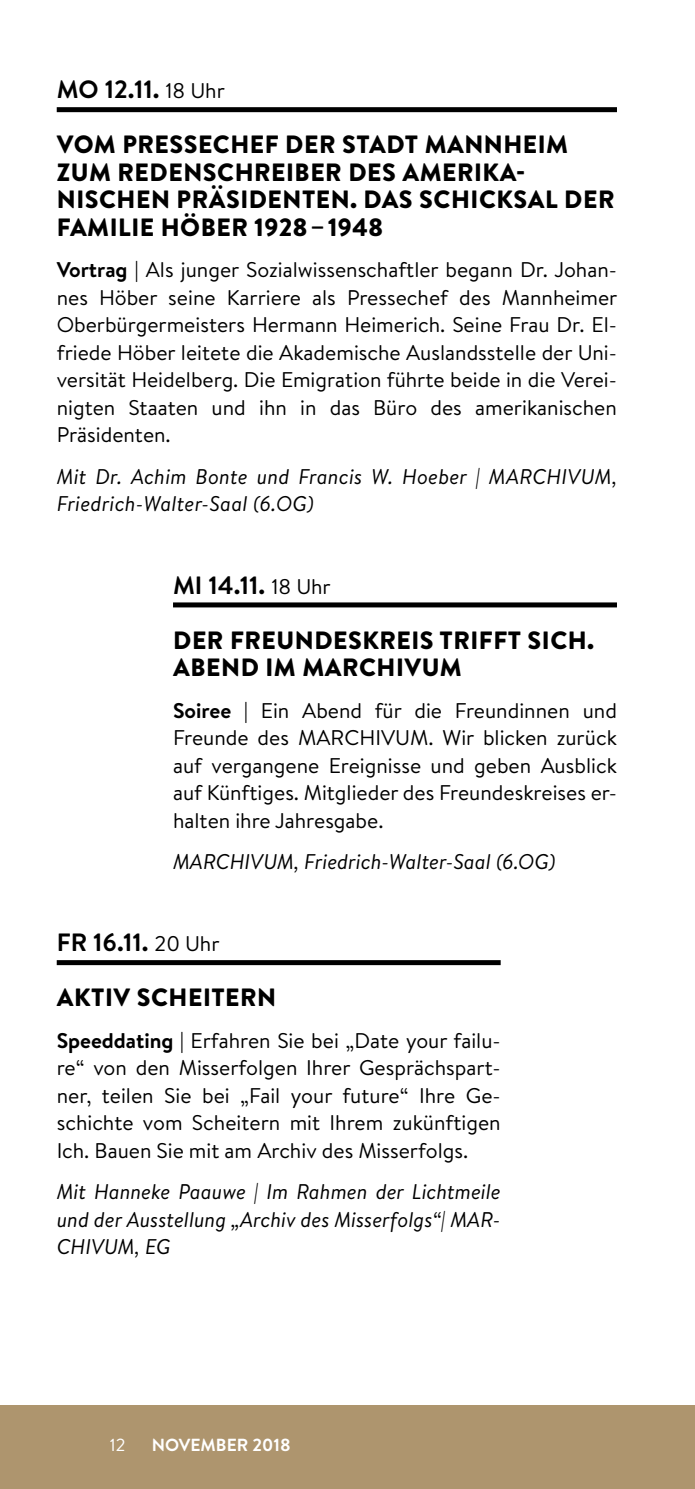
<style>
.page{position:relative;width:695px;height:1489px;background:#fff}
.page>*{position:absolute;margin:0;border:0;box-sizing:border-box;transform-origin:0 0}
.t1{font:900 25px/27.5px "Brandon Text";letter-spacing:.02em;color:#000}
.t2{font:700 25px "Brandon Text";color:#000}
.t3{font:21.25px/27.5px "Brandon Text";color:#000;text-align:justify}
.t4{font:italic 21.25px/27.5px "Brandon Text";color:#000;text-align:justify}
.t5{font:700 17.5px "Brandon Text";color:#fff}
.t6{font:17.5px "Brandon Text";color:#fff}
.s1{font-weight:400;font-size:21.25px}
.s2{font-weight:700}
</style>
<div class="page">
<div style="left:0;top:1405px;width:694px;height:83px;background:#ae956e"></div>
<div style="left:173px;top:602px;width:444px;height:5px;background:#000"></div>
<div style="left:57px;top:960px;width:443px;height:5px;background:#000"></div>
<div style="left:57px;top:107px;width:560px;height:5px;background:#000"></div>
<p class="t2" style="left:57px;top:72px;width:170px">MO 12.11. <span class="s1">18 Uhr</span></p>
<p class="t1" style="left:57px;top:130px;width:559px">VOM PRESSECHEF DER STADT MANNHEIM ZUM REDENSCHREIBER DES AMERIKA-NISCHEN PRÄSIDENTEN. DAS SCHICKSAL DER FAMILIE HÖBER 1928–1948</p>
<p class="t3" style="left:57px;top:255px;width:562px"><span class="s2">Vortrag |</span> Als junger Sozialwissenschaftler begann Dr. Johan&shy;nes Höber seine Karriere als Pressechef des Mannheimer Oberbürgermeisters Hermann Heimerich. Seine Frau Dr. El&shy;friede Höber leitete die Akademische Auslandsstelle der Uni&shy;versität Heidelberg. Die Emigration führte beide in die Verei&shy;nigten Staaten und ihn in das Büro des amerikanischen Präsidenten.</p>
<p class="t4" style="left:57px;top:462px;width:561px">Mit Dr. Achim Bonte und Francis W. Hoeber | MARCHIVUM,<br>Friedrich-Walter-Saal (6.OG)</p>
<p class="t2" style="left:173px;top:567px;width:159px">MI 14.11. <span class="s1">18 Uhr</span></p>
<p class="t1" style="left:173px;top:625px;width:422px">DER FREUNDESKREIS TRIFFT SICH.<br>ABEND IM MARCHIVUM</p>
<p class="t3" style="left:173px;top:695px;width:445px"><span class="s2">Soiree |</span> Ein Abend für die Freundinnen und Freunde des MARCHIVUM. Wir blicken zurück auf vergangene Ereignisse und geben Ausblick auf Künftiges. Mitglieder des Freundeskreises er&shy;halten ihre Jahresgabe.</p>
<p class="t4" style="left:173px;top:847px;width:384px">MARCHIVUM, Friedrich-Walter-Saal (6.OG)</p>
<p class="t2" style="left:57px;top:925px;width:164px">FR 16.11. <span class="s1">20 Uhr</span></p>
<p class="t1" style="left:57px;top:983px;width:221px">AKTIV SCHEITERN</p>
<p class="t3" style="left:57px;top:1025px;width:445px"><span class="s2">Speeddating |</span> Erfahren Sie bei „Date your failu&shy;re“ von den Misserfolgen Ihrer Gesprächspart&shy;ner, teilen Sie bei „Fail your future“ Ihre Ge&shy;schichte vom Scheitern mit Ihrem zukünftigen Ich. Bauen Sie mit am Archiv des Misserfolgs.</p>
<p class="t4" style="left:57px;top:1177px;width:445px">Mit Hanneke Paauwe | Im Rahmen der Lichtmeile und der Ausstellung „Archiv des Misserfolgs“| MAR-CHIVUM, EG</p>
<p class="t6" style="left:110px;top:1432px;width:17px">12</p>
<p class="t5" style="left:152px;top:1432px;width:140px">NOVEMBER 2018</p>
</div>
